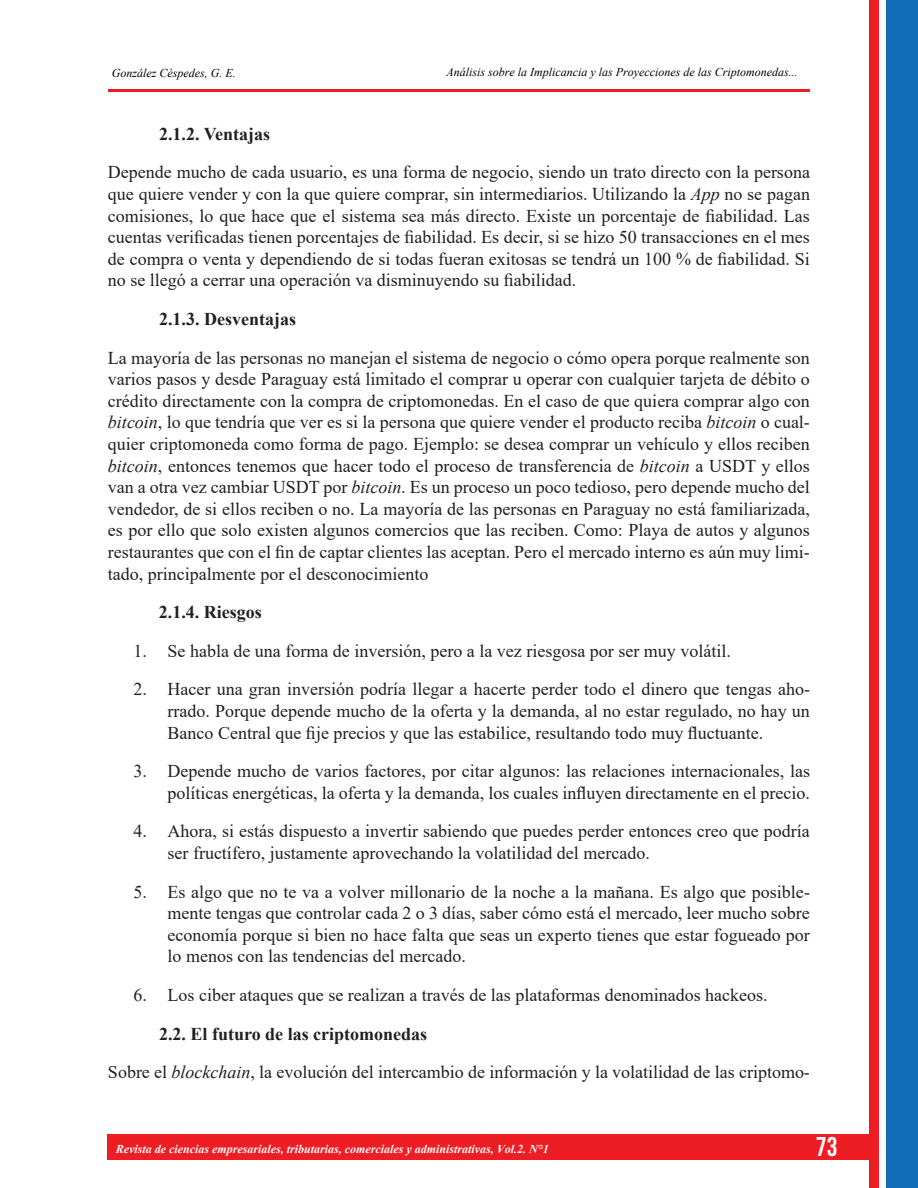
<style>
.page{position:relative;width:918px;height:1188px;background:#fff}
.page>*{position:absolute;margin:0;border:0;box-sizing:border-box;transform-origin:0 0}
.t1{font:27px "Bebas Neue";color:#fff}
.List_Paragraph{font:18px/21.6px "Times New Roman";color:#231f20;text-align:justify}
.List_Paragraph-2{font:700 18px "Times New Roman";color:#231f20}
.t2{font:italic 12px "Times New Roman";color:#000}
.t3{font:italic 700 12px "Times New Roman";color:#fff}
.s1{font-style:italic}
</style>
<div class="page">
<div style="left:108px;top:1134px;width:767px;height:26px;background:#ee1d23"></div>
<hr style="left:108px;top:89px;width:702px;height:2px;background:#ee1d23">
<div style="left:870px;top:0;width:48px;height:1188px;background:#ee1d23"></div>
<div style="left:879px;top:0;width:7px;height:1188px;background:#fff"></div>
<div style="left:886px;top:0;width:32px;height:1188px;background:#0f6cb6"></div>
<p class="t2" style="left:112px;top:65px;width:125px">González Céspedes, G. E.</p>
<p class="t2" style="left:447px;top:64px;width:353px">Análisis sobre la Implicancia y las Proyecciones de las Criptomonedas...</p>
<p class="List_Paragraph-2" style="left:159px;top:121px;width:113px">2.1.2. Ventajas</p>
<p class="List_Paragraph" style="left:108px;top:161px;width:704px">Depende mucho de cada usuario, es una forma de negocio, siendo un trato directo con la persona que quiere vender y con la que quiere comprar, sin intermediarios. Utilizando la <span class="s1">App</span> no se pagan comisiones, lo que hace que el sistema sea más directo. Existe un porcentaje de fiabilidad. Las cuentas verificadas tienen porcentajes de fiabilidad. Es decir, si se hizo 50 transacciones en el mes de compra o venta y dependiendo de si todas fueran exitosas se tendrá un 100 % de fiabilidad. Si no se llegó a cerrar una operación va disminuyendo su fiabilidad.</p>
<p class="List_Paragraph-2" style="left:159px;top:306px;width:138px">2.1.3. Desventajas</p>
<p class="List_Paragraph" style="left:108px;top:346px;width:704px">La mayoría de las personas no manejan el sistema de negocio o cómo opera porque realmente son varios pasos y desde Paraguay está limitado el comprar u operar con cualquier tarjeta de débito o crédito directamente con la compra de criptomonedas. En el caso de que quiera comprar algo con <span class="s1">bitcoin</span>, lo que tendría que ver es si la persona que quiere vender el producto reciba <span class="s1">bitcoin</span> o cual&shy;quier criptomoneda como forma de pago. Ejemplo: se desea comprar un vehículo y ellos reciben <span class="s1">bitcoin</span>, entonces tenemos que hacer todo el proceso de transferencia de <span class="s1">bitcoin</span> a USDT y ellos van a otra vez cambiar USDT por <span class="s1">bitcoin</span>. Es un proceso un poco tedioso, pero depende mucho del vendedor, de si ellos reciben o no. La mayoría de las personas en Paraguay no está familiarizada, es por ello que solo existen algunos comercios que las reciben. Como: Playa de autos y algunos restaurantes que con el fin de captar clientes las aceptan. Pero el mercado interno es aún muy limi&shy;tado, principalmente por el desconocimiento</p>
<p class="List_Paragraph-2" style="left:159px;top:599px;width:104px">2.1.4. Riesgos</p>
<p class="List_Paragraph" style="left:134px;top:639px;width:599px">1. Se habla de una forma de inversión, pero a la vez riesgosa por ser muy volátil.</p>
<p class="List_Paragraph" style="left:168px;top:678px;width:644px;text-indent:-34px">2. Hacer una gran inversión podría llegar a hacerte perder todo el dinero que tengas aho&shy;rrado. Porque depende mucho de la oferta y la demanda, al no estar regulado, no hay un Banco Central que fije precios y que las estabilice, resultando todo muy fluctuante.</p>
<p class="List_Paragraph" style="left:134px;top:760px;width:678px;text-align:right">3. Depende mucho de varios factores, por citar algunos: las relaciones internacionales, las políticas energéticas, la oferta y la demanda, los cuales influyen directamente en el precio.</p>
<p class="List_Paragraph" style="left:168px;top:820px;width:644px;text-indent:-34px">4. Ahora, si estás dispuesto a invertir sabiendo que puedes perder entonces creo que podría ser fructífero, justamente aprovechando la volatilidad del mercado.</p>
<p class="List_Paragraph" style="left:168px;top:880px;width:644px;text-indent:-34px">5. Es algo que no te va a volver millonario de la noche a la mañana. Es algo que posible&shy;mente tengas que controlar cada 2 o 3 días, saber cómo está el mercado, leer mucho sobre economía porque si bien no hace falta que seas un experto tienes que estar fogueado por lo menos con las tendencias del mercado.</p>
<p class="List_Paragraph" style="left:134px;top:984px;width:636px">6. Los ciber ataques que se realizan a través de las plataformas denominados hackeos.</p>
<p class="List_Paragraph-2" style="left:159px;top:1021px;width:270px">2.2. El futuro de las criptomonedas</p>
<p class="List_Paragraph" style="left:108px;top:1061px;width:703px">Sobre el <span class="s1">blockchain</span>, la evolución del intercambio de información y la volatilidad de las criptomo-</p>
<p class="t3" style="left:116px;top:1140px;width:434px">Revista de ciencias empresariales, tributarias, comerciales y administrativas, Vol.2. N°1</p>
<h1 class="t1" style="left:816px;top:1131px;width:23px">73</h1>
</div>
